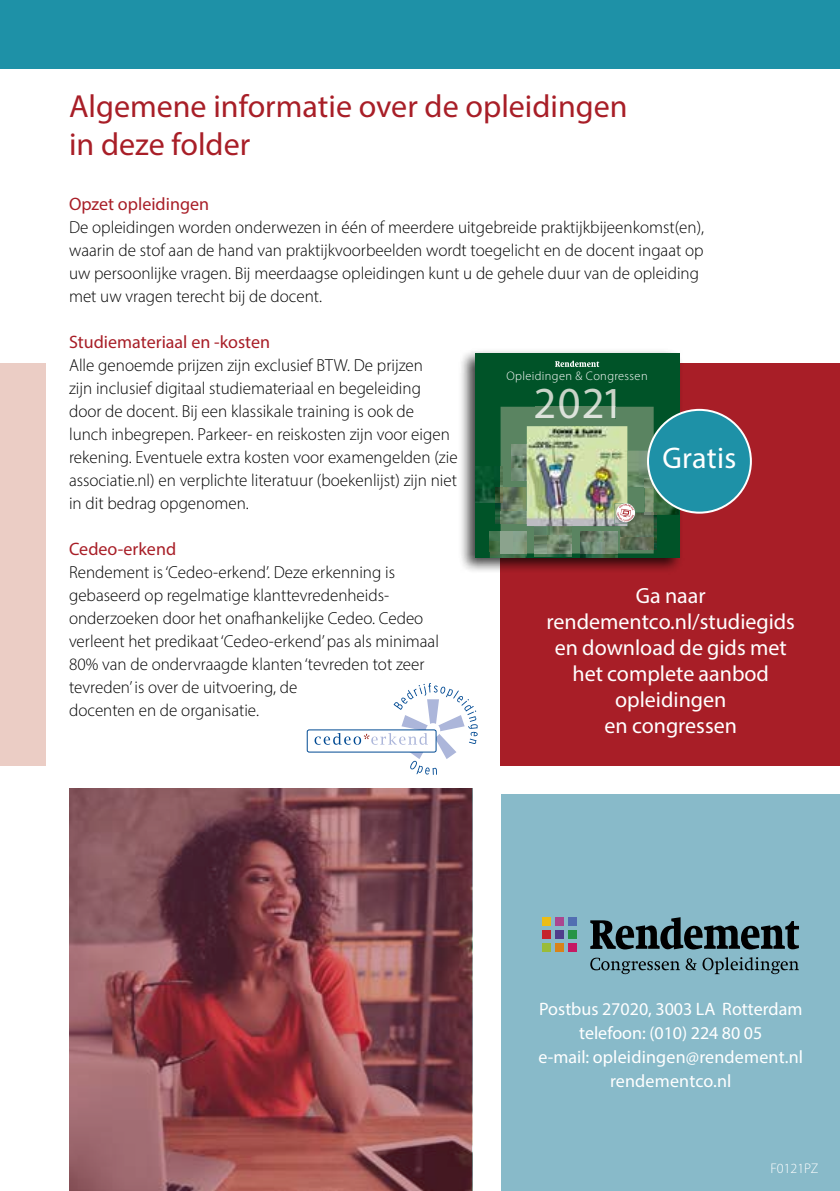
<style>
.page{position:relative;width:840px;height:1191px;background:#fff}
.page>*{position:absolute;margin:0;border:0;box-sizing:border-box;transform-origin:0 0}
.t1{font:44.4px "Myriad Pro";color:#c8d3c7}
.t2{font:32px/38px "Myriad Pro";color:#a81e27}
.t3{font:30px "Myriad Pro";letter-spacing:.01em;color:#fff}
.t4{font:22px/26px "Myriad Pro";color:#fff;text-align:center}
.t5{font:18px/24px "Myriad Pro";color:#fff;text-align:center}
.t6{font:18px "Myriad Pro";color:#a81e27}
.t7{font:300 17.4px/23px "Myriad Pro";color:#000}
.t8{font:300 14px "Myriad Pro";color:#fff}
.t9{font:300 12.4px "Myriad Pro";letter-spacing:.03em;color:#fff}
</style>
<div class="page">
<div style="left:500px;top:363px;width:339px;height:402px;background:#a81e27"></div>
<div style="left:0;top:363px;width:45px;height:402px;background:#ebcdc5"></div>
<div style="left:501px;top:794px;width:338px;height:397px;background:#88bac9"></div>
<div style="left:0;top:0;width:839px;height:68px;background:#1e91a7"></div>
<svg style="left:590px;top:917px;width:208px;height:32px"></svg>
<div style="left:542px;top:943px;width:9px;height:9px;background:#9abc38"></div>
<div style="left:555px;top:943px;width:9px;height:9px;background:#d88318"></div>
<div style="left:568px;top:943px;width:9px;height:9px;background:#c51963"></div>
<div style="left:542px;top:917px;width:9px;height:9px;background:#ecbd17"></div>
<div style="left:555px;top:917px;width:9px;height:9px;background:#ab468f"></div>
<div style="left:568px;top:917px;width:9px;height:9px;background:#526eb2"></div>
<div style="left:542px;top:930px;width:9px;height:8px;background:#c5252b"></div>
<div style="left:555px;top:930px;width:9px;height:8px;background:#4f3d8c"></div>
<div style="left:568px;top:930px;width:9px;height:8px;background:#269447"></div>
<svg style="left:590px;top:957px;width:89px;height:17px"></svg>
<svg style="left:685px;top:958px;width:11px;height:12px"></svg>
<svg style="left:702px;top:957px;width:96px;height:17px"></svg>
<div style="left:458px;top:348px;width:226px;height:226px;background:#000;opacity:.75"></div>
<div style="left:474px;top:354px;width:205px;height:204px;background:#005328"></div>
<svg style="left:555px;top:361px;width:44px;height:6px"></svg>
<img style="left:474px;top:466px;width:15px;height:37px">
<img style="left:656px;top:491px;width:23px;height:24px">
<img style="left:489px;top:407px;width:167px;height:151px">
<div style="left:647px;top:410px;width:103px;height:102px;background:#1e91a7;border-radius:50%"></div>
<div style="left:646px;top:409px;width:105px;height:104px;border:2px solid #fff;border-radius:50%"></div>
<img style="left:69px;top:788px;width:402px;height:403px">
<div style="left:307px;top:730px;width:129px;height:22px;border:1px solid #004a93;border-radius:2px"></div>
<svg style="left:314px;top:683px;width:163px;height:92px"></svg>
<h2 class="t2" style="left:69px;top:86px;width:559px">Algemene informatie over de opleidingen in deze folder</h2>
<p class="t6" style="left:69px;top:193px;width:141px">Opzet opleidingen</p>
<p class="t7" style="left:69px;top:216px;width:636px">De opleidingen worden onderwezen in één of meerdere uitgebreide praktijkbijeenkomst(en), waarin de stof aan de hand van praktijkvoorbeelden wordt toegelicht en de docent ingaat op uw persoonlijke vragen. Bij meerdaagse opleidingen kunt u de gehele duur van de opleiding met uw vragen terecht bij de docent.</p>
<p class="t6" style="left:69px;top:331px;width:202px">Studiemateriaal en -kosten</p>
<p class="t7" style="left:69px;top:354px;width:390px">Alle genoemde prijzen zijn exclusief BTW. De prijzen<br>zijn inclusief digitaal studiemateriaal en begeleiding door de docent. Bij een klassikale training is ook de<br>lunch inbegrepen. Parkeer- en reiskosten zijn voor eigen rekening. Eventuele extra kosten voor examengelden (zie associatie.nl) en verplichte literatuur (boekenlijst) zijn niet in dit bedrag opgenomen.</p>
<p class="t6" style="left:69px;top:538px;width:109px">Cedeo-erkend</p>
<p class="t7" style="left:69px;top:561px;width:371px">Rendement is ‘Cedeo-erkend’. Deze erkenning is gebaseerd op regelmatige klanttevredenheids&shy;onderzoeken door het onafhankelijke Cedeo. Cedeo verleent het predikaat ‘Cedeo-erkend’ pas als minimaal 80% van de ondervraagde klanten ‘tevreden tot zeer tevreden’ is over de uitvoering, de<br>docenten en de organisatie.</p>
<p class="t9" style="left:506px;top:369px;width:142px">Opleidingen &amp; Congressen</p>
<h1 class="t1" style="left:533px;top:376px;width:92px">2021</h1>
<h3 class="t3" style="left:662px;top:440px;width:75px">Gratis</h3>
<p class="t4" style="left:546px;top:582px;width:250px">Ga naar rendementco.nl/studiegids en download de gids met het complete aanbod opleidingen<br>en congressen</p>
<p class="t5" style="left:538px;top:996px;width:266px">Postbus 27020, 3003 LA Rotterdam telefoon: (010) 224 80 05<br>e-mail: opleidingen@rendement.nl rendementco.nl</p>
<p class="t8" style="left:770px;top:1159px;width:49px">F0121PZ</p>
</div>
